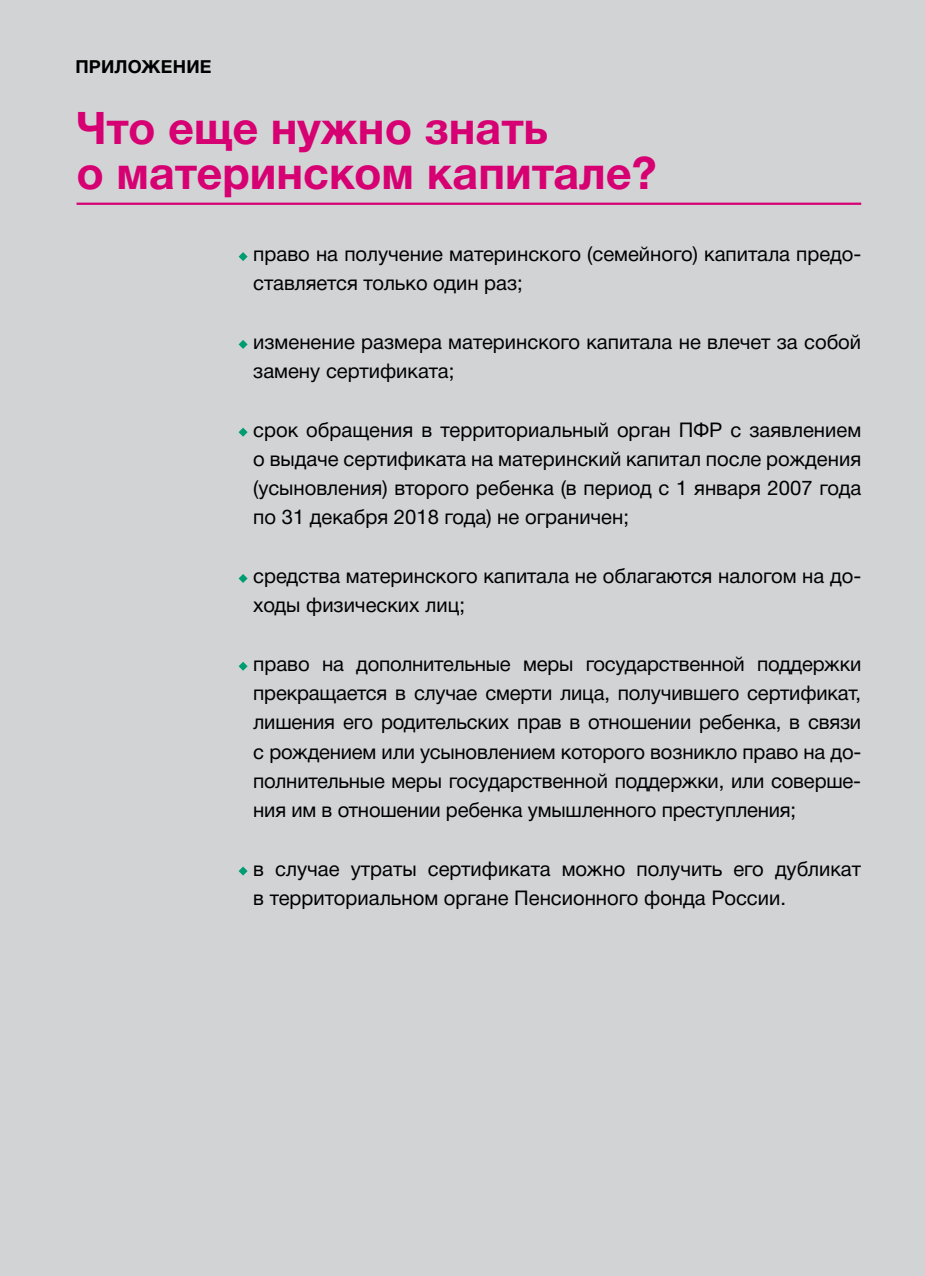
<style>
.page{position:relative;width:925px;height:1276px;background:#fff}
.page>*{position:absolute;margin:0;border:0;box-sizing:border-box;transform-origin:0 0}
.t1{font:700 45px/45px "Helvetica Neue Cyr";color:#d70073}
.t2{font:20.25px/29.2px "Helvetica Neue Cyr";color:#000}
.t3{font:700 18px "Helvetica Neue Cyr";letter-spacing:.01em;color:#000}
</style>
<div class="page">
<div style="left:0;top:0;width:925px;height:1275px;background:#d1d3d4"></div>
<svg style="left:239px;top:252px;width:9px;height:9px"></svg>
<svg style="left:239px;top:340px;width:9px;height:9px"></svg>
<svg style="left:239px;top:428px;width:9px;height:9px"></svg>
<svg style="left:239px;top:574px;width:9px;height:9px"></svg>
<svg style="left:239px;top:662px;width:9px;height:9px"></svg>
<svg style="left:239px;top:866px;width:9px;height:9px"></svg>
<hr style="left:77px;top:203px;width:784px;height:2px;background:#d70073">
<p class="t3" style="left:75px;top:61px;width:138px">ПРИЛОЖЕНИЕ</p>
<h1 class="t1" style="left:77px;top:111px;width:582px">Что еще нужно знать<br>о материнском капитале?</h1>
<p class="t2" style="left:253px;top:242px;width:609px">право на получение материнского (семейного) капитала предо&shy;ставляется только один раз;</p>
<p class="t2" style="left:253px;top:329px;width:609px">изменение размера материнского капитала не влечет за собой замену сертификата;</p>
<p class="t2" style="left:253px;top:417px;width:609px;text-align:justify">срок обращения в территориальный орган ПФР с заявлением о выдаче сертификата на материнский капитал после рождения (усыновления) второго ребенка (в период с 1 января 2007 года по 31 декабря 2018 года) не ограничен;</p>
<p class="t2" style="left:253px;top:563px;width:609px">средства материнского капитала не облагаются налогом на до&shy;ходы физических лиц;</p>
<p class="t2" style="left:253px;top:651px;width:609px;text-align:justify">право на дополнительные меры государственной поддержки прекращается в случае смерти лица, получившего сертификат, лишения его родительских прав в отношении ребенка, в связи с рождением или усыновлением которого возникло право на до&shy;полнительные меры государственной поддержки, или соверше&shy;ния им в отношении ребенка умышленного преступления;</p>
<p class="t2" style="left:253px;top:856px;width:609px">в случае утраты сертификата можно получить его дубликат в территориальном органе Пенсионного фонда России.</p>
</div>
